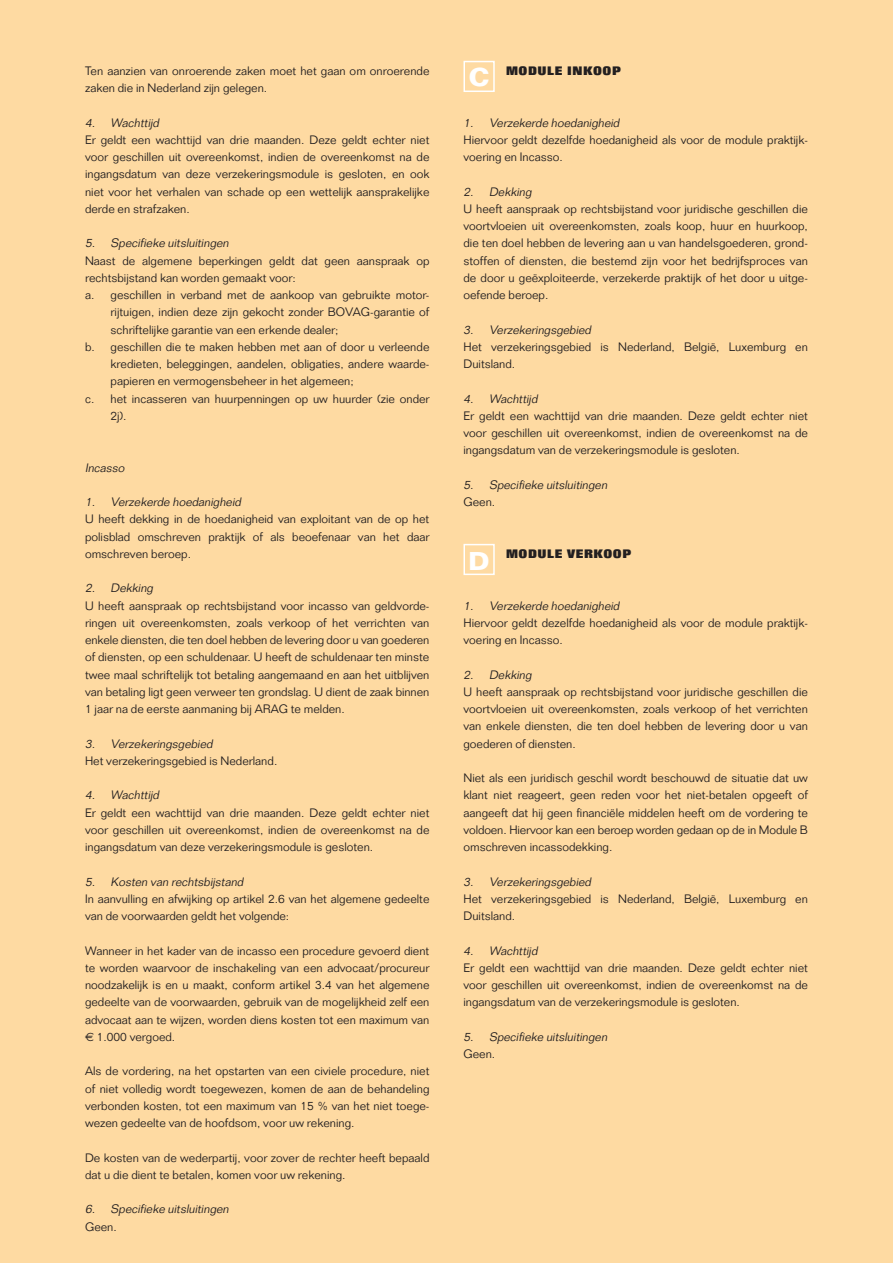
<style>
.page{position:relative;width:893px;height:1263px;background:#fedaa2}
.page>*{position:absolute;margin:0;border:0;box-sizing:border-box;transform-origin:0 0}
.t1{font:700 25.2px "Folio";color:#fff}
._02-body{font:300 12px/17.2px "Folio";color:#231f20;text-align:justify}
._03-subheading{font:italic 300 12px "Folio";color:#231f20}
._01-heading{font:800 12px "Folio";letter-spacing:.05em;color:#231f20}
.s1{font-family:"Euro Sans";font-weight:400}
</style>
<div class="page">
<div style="left:463px;top:61px;width:32px;height:31px;border:2px solid #fff"></div>
<div style="left:463px;top:544px;width:32px;height:31px;border:2px solid #fff"></div>
<p class="_02-body" style="left:85px;top:62px;width:346px">Ten aanzien van onroerende zaken moet het gaan om onroerende zaken die in Nederland zijn gelegen.</p>
<p class="_03-subheading" style="left:85px;top:115px;width:78px">4. Wachttijd</p>
<p class="_02-body" style="left:85px;top:131px;width:346px">Er geldt een wachttijd van drie maanden. Deze geldt echter niet voor geschillen uit overeenkomst, indien de overeenkomst na de ingangsdatum van deze verzekeringsmodule is gesloten, en ook niet voor het verhalen van schade op een wettelijk aansprakelijke derde en strafzaken.</p>
<p class="_03-subheading" style="left:85px;top:236px;width:148px">5. Specifieke uitsluitingen</p>
<p class="_02-body" style="left:85px;top:252px;width:346px">Naast de algemene beperkingen geldt dat geen aanspraak op rechtsbijstand kan worden gemaakt voor:</p>
<p class="_02-body" style="left:111px;top:286px;width:320px;text-indent:-26px">a. geschillen in verband met de aankoop van gebruikte motor&shy;rijtuigen, indien deze zijn gekocht zonder BOVAG-garantie of schriftelijke garantie van een erkende dealer;</p>
<p class="_02-body" style="left:111px;top:338px;width:320px;text-indent:-26px">b. geschillen die te maken hebben met aan of door u verleende kredieten, beleggingen, aandelen, obligaties, andere waarde&shy;papieren en vermogensbeheer in het algemeen;</p>
<p class="_02-body" style="left:111px;top:390px;width:320px;text-indent:-26px">c. het incasseren van huurpenningen op uw huurder (zie onder<br>2j).</p>
<p class="_03-subheading" style="left:85px;top:460px;width:44px">Incasso</p>
<p class="_03-subheading" style="left:85px;top:495px;width:160px">1. Verzekerde hoedanigheid</p>
<p class="_02-body" style="left:85px;top:510px;width:346px">U heeft dekking in de hoedanigheid van exploitant van de op het polisblad omschreven praktijk of als beoefenaar van het daar omschreven beroep.</p>
<p class="_03-subheading" style="left:85px;top:581px;width:72px">2. Dekking</p>
<p class="_02-body" style="left:85px;top:597px;width:346px">U heeft aanspraak op rechtsbijstand voor incasso van geldvorde&shy;ringen uit overeenkomsten, zoals verkoop of het verrichten van enkele diensten, die ten doel hebben de levering door u van goederen of diensten, op een schuldenaar. U heeft de schuldenaar ten minste twee maal schriftelijk tot betaling aangemaand en aan het uitblijven van betaling ligt geen verweer ten grondslag. U dient de zaak binnen 1 jaar na de eerste aanmaning bij ARAG te melden.</p>
<p class="_03-subheading" style="left:85px;top:736px;width:132px">3. Verzekeringsgebied</p>
<p class="_02-body" style="left:85px;top:752px;width:194px">Het verzekeringsgebied is Nederland.</p>
<p class="_03-subheading" style="left:85px;top:788px;width:78px">4. Wachttijd</p>
<p class="_02-body" style="left:85px;top:804px;width:346px">Er geldt een wachttijd van drie maanden. Deze geldt echter niet voor geschillen uit overeenkomst, indien de overeenkomst na de ingangsdatum van deze verzekeringsmodule is gesloten.</p>
<p class="_03-subheading" style="left:85px;top:874px;width:162px">5. Kosten van rechtsbijstand</p>
<p class="_02-body" style="left:85px;top:890px;width:346px">In aanvulling en afwijking op artikel 2.6 van het algemene gedeelte van de voorwaarden geldt het volgende:</p>
<p class="_02-body" style="left:85px;top:942px;width:346px">Wanneer in het kader van de incasso een procedure gevoerd dient te worden waarvoor de inschakeling van een advocaat/procureur noodzakelijk is en u maakt, conform artikel 3.4 van het algemene gedeelte van de voorwaarden, gebruik van de mogelijkheid zelf een advocaat aan te wijzen, worden diens kosten tot een maximum van <span class="s1">€</span> 1.000 vergoed.</p>
<p class="_02-body" style="left:85px;top:1062px;width:346px">Als de vordering, na het opstarten van een civiele procedure, niet of niet volledig wordt toegewezen, komen de aan de behandeling verbonden kosten, tot een maximum van 15 % van het niet toege&shy;wezen gedeelte van de hoofdsom, voor uw rekening.</p>
<p class="_02-body" style="left:85px;top:1149px;width:346px">De kosten van de wederpartij, voor zover de rechter heeft bepaald dat u die dient te betalen, komen voor uw rekening.</p>
<p class="_03-subheading" style="left:85px;top:1202px;width:148px">6. Specifieke uitsluitingen</p>
<p class="_02-body" style="left:85px;top:1218px;width:33px">Geen.</p>
<p class="_01-heading" style="left:506px;top:64px;width:116px">MODULE INKOOP</p>
<p class="t1" style="left:469px;top:62px;width:22px">C</p>
<p class="_03-subheading" style="left:463px;top:115px;width:160px">1. Verzekerde hoedanigheid</p>
<p class="_02-body" style="left:463px;top:131px;width:346px">Hiervoor geldt dezelfde hoedanigheid als voor de module praktijk&shy;voering en Incasso.</p>
<p class="_03-subheading" style="left:463px;top:184px;width:72px">2. Dekking</p>
<p class="_02-body" style="left:463px;top:200px;width:346px">U heeft aanspraak op rechtsbijstand voor juridische geschillen die voortvloeien uit overeenkomsten, zoals koop, huur en huurkoop, die ten doel hebben de levering aan u van handelsgoederen, grond&shy;stoffen of diensten, die bestemd zijn voor het bedrijfsproces van de door u geëxploiteerde, verzekerde praktijk of het door u uitge&shy;oefende beroep.</p>
<p class="_03-subheading" style="left:463px;top:322px;width:132px">3. Verzekeringsgebied</p>
<p class="_02-body" style="left:463px;top:338px;width:346px">Het verzekeringsgebied is Nederland, België, Luxemburg en<br>Duitsland.</p>
<p class="_03-subheading" style="left:463px;top:391px;width:78px">4. Wachttijd</p>
<p class="_02-body" style="left:463px;top:407px;width:346px">Er geldt een wachttijd van drie maanden. Deze geldt echter niet voor geschillen uit overeenkomst, indien de overeenkomst na de ingangsdatum van de verzekeringsmodule is gesloten.</p>
<p class="_03-subheading" style="left:463px;top:477px;width:148px">5. Specifieke uitsluitingen</p>
<p class="_02-body" style="left:463px;top:493px;width:33px">Geen.</p>
<p class="_01-heading" style="left:506px;top:547px;width:127px">MODULE VERKOOP</p>
<p class="t1" style="left:469px;top:545px;width:22px">D</p>
<p class="_03-subheading" style="left:463px;top:598px;width:160px">1. Verzekerde hoedanigheid</p>
<p class="_02-body" style="left:463px;top:614px;width:346px">Hiervoor geldt dezelfde hoedanigheid als voor de module praktijk&shy;voering en Incasso.</p>
<p class="_03-subheading" style="left:463px;top:667px;width:72px">2. Dekking</p>
<p class="_02-body" style="left:463px;top:683px;width:346px">U heeft aanspraak op rechtsbijstand voor juridische geschillen die voortvloeien uit overeenkomsten, zoals verkoop of het verrichten van enkele diensten, die ten doel hebben de levering door u van goederen of diensten.</p>
<p class="_02-body" style="left:463px;top:769px;width:346px">Niet als een juridisch geschil wordt beschouwd de situatie dat uw klant niet reageert, geen reden voor het niet-betalen opgeeft of aangeeft dat hij geen financiële middelen heeft om de vordering te voldoen. Hiervoor kan een beroep worden gedaan op de in Module B omschreven incassodekking.</p>
<p class="_03-subheading" style="left:463px;top:874px;width:132px">3. Verzekeringsgebied</p>
<p class="_02-body" style="left:463px;top:890px;width:346px">Het verzekeringsgebied is Nederland, België, Luxemburg en<br>Duitsland.</p>
<p class="_03-subheading" style="left:463px;top:943px;width:78px">4. Wachttijd</p>
<p class="_02-body" style="left:463px;top:959px;width:346px">Er geldt een wachttijd van drie maanden. Deze geldt echter niet voor geschillen uit overeenkomst, indien de overeenkomst na de ingangsdatum van de verzekeringsmodule is gesloten.</p>
<p class="_03-subheading" style="left:463px;top:1029px;width:148px">5. Specifieke uitsluitingen</p>
<p class="_02-body" style="left:463px;top:1045px;width:33px">Geen.</p>
</div>
